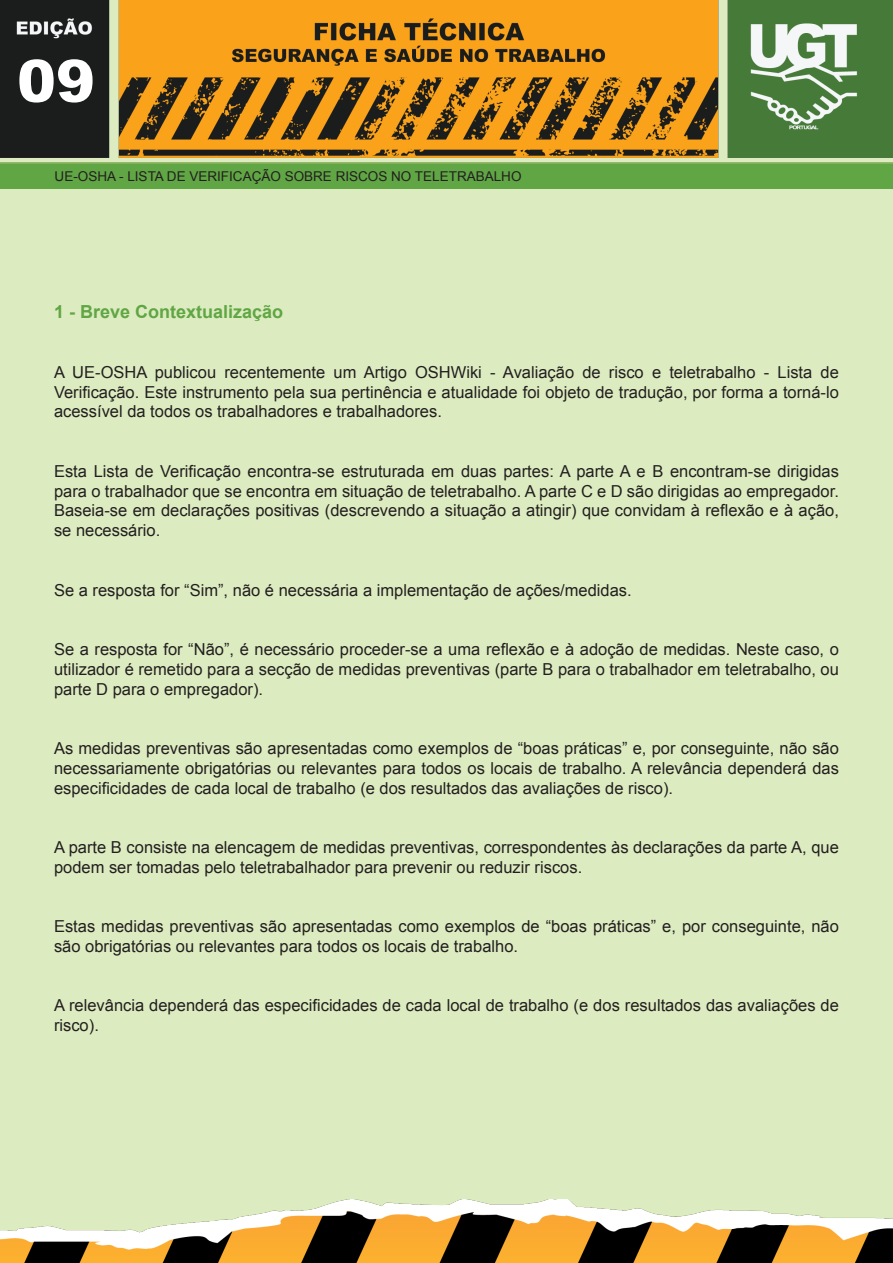
<style>
.page{position:relative;width:893px;height:1263px;background:#ddecc0}
.page>*{position:absolute;margin:0;border:0;box-sizing:border-box;transform-origin:0 0}
.t1{font:900 58.5px "Arial";color:#fff}
.t2{font:700 18px "Arial";color:#60a644}
.t3{font:16.5px/19.8px "Arial";color:#231f20;text-align:justify}
.t4{font:13.5px "Arial";color:#231f20}
</style>
<div class="page">
<img style="left:0;top:0;width:893px;height:164px">
<div style="left:0;top:164px;width:893px;height:25px;background:#60a644"></div>
<img style="left:0;top:1199px;width:893px;height:64px">
<p class="t1" style="left:17px;top:38px;width:80px">09</p>
<p class="t4" style="left:55px;top:167px;width:468px">UE-OSHA - LISTA DE VERIFICAÇÃO SOBRE RISCOS NO TELETRABALHO</p>
<p class="t2" style="left:54px;top:300px;width:231px">1 - Breve Contextualização</p>
<p class="t3" style="left:54px;top:362px;width:786px">A UE-OSHA publicou recentemente um Artigo OSHWiki - Avaliação de risco e teletrabalho - Lista de Verificação. Este instrumento pela sua pertinência e atualidade foi objeto de tradução, por forma a torná-lo acessível da todos os trabalhadores e trabalhadores.</p>
<p class="t3" style="left:54px;top:461px;width:786px">Esta Lista de Verificação encontra-se estruturada em duas partes: A parte A e B encontram-se dirigidas para o trabalhador que se encontra em situação de teletrabalho. A parte C e D são dirigidas ao empregador.<br>Baseia-se em declarações positivas (descrevendo a situação a atingir) que convidam à reflexão e à ação, se necessário.</p>
<p class="t3" style="left:54px;top:580px;width:579px">Se a resposta for “Sim”, não é necessária a implementação de ações/medidas.</p>
<p class="t3" style="left:54px;top:639px;width:786px">Se a resposta for “Não”, é necessário proceder-se a uma reflexão e à adoção de medidas. Neste caso, o utilizador é remetido para a secção de medidas preventivas (parte B para o trabalhador em teletrabalho, ou parte D para o empregador).</p>
<p class="t3" style="left:54px;top:738px;width:786px">As medidas preventivas são apresentadas como exemplos de “boas práticas” e, por conseguinte, não são necessariamente obrigatórias ou relevantes para todos os locais de trabalho. A relevância dependerá das especificidades de cada local de trabalho (e dos resultados das avaliações de risco).</p>
<p class="t3" style="left:54px;top:837px;width:786px">A parte B consiste na elencagem de medidas preventivas, correspondentes às declarações da parte A, que podem ser tomadas pelo teletrabalhador para prevenir ou reduzir riscos.</p>
<p class="t3" style="left:54px;top:917px;width:786px">Estas medidas preventivas são apresentadas como exemplos de “boas práticas” e, por conseguinte, não são obrigatórias ou relevantes para todos os locais de trabalho.</p>
<p class="t3" style="left:54px;top:996px;width:786px">A relevância dependerá das especificidades de cada local de trabalho (e dos resultados das avaliações de risco).</p>
</div>
